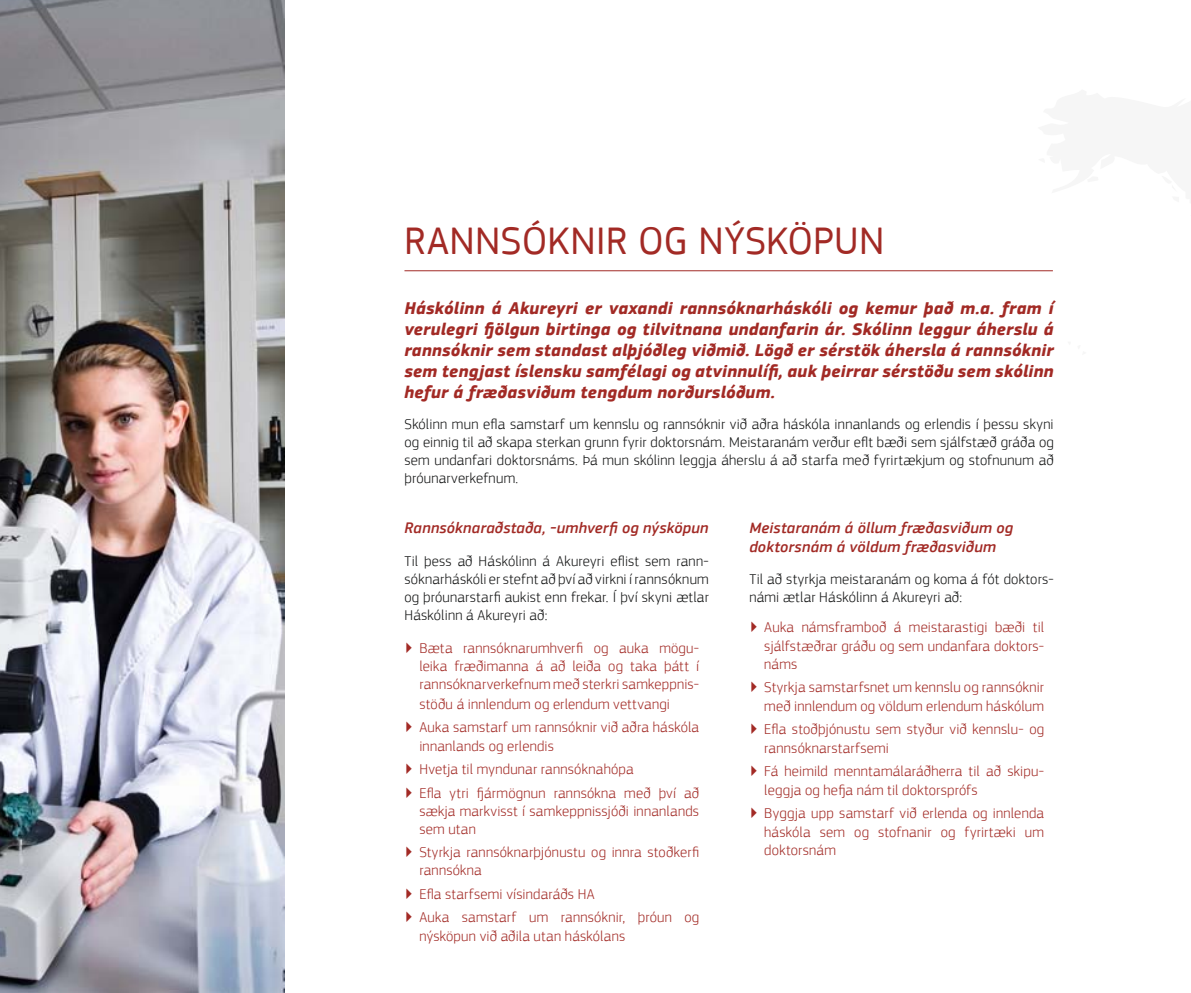
<style>
.page{position:relative;width:1191px;height:993px;background:#fff}
.page>*{position:absolute;margin:0;border:0;box-sizing:border-box;transform-origin:0 0}
.t1{font:40.25px "PF Square Sans Pro";color:#a22a25}
.t2{font:italic 700 17.5px/21px "PF Square Sans Pro";letter-spacing:.015em;color:#a22a25;text-align:justify}
.t3{font:italic 500 15.75px/19.2px "PF Square Sans Pro";letter-spacing:.015em;color:#a22a25}
.t4{font:300 14.88px/18.4px "PF Square Sans Pro";letter-spacing:.015em;color:#a22a25}
.t5{font:300 14.88px/17.8px "PF Square Sans Pro";letter-spacing:.015em;color:#111212;text-align:justify}
</style>
<div class="page">
<hr style="left:404px;top:270px;width:649px;height:1px;background:#a22a25">
<img style="left:0;top:0;width:284px;height:992px">
<h1 class="t1" style="left:404px;top:217px;width:481px">RANNSÓKNIR OG NÝSKÖPUN</h1>
<p class="t2" style="left:404px;top:298px;width:651px">Háskólinn á Akureyri er vaxandi rannsóknarháskóli og kemur það m.a. fram í verulegri fjölgun birtinga og tilvitnana undanfarin ár. Skólinn leggur áherslu á rannsóknir sem standast alþjóðleg viðmið. Lögð er sérstök áhersla á rannsóknir sem tengjast íslensku samfélagi og atvinnulífi, auk þeirrar sérstöðu sem skólinn hefur á fræðasviðum tengdum norðurslóðum.</p>
<p class="t5" style="left:404px;top:415px;width:651px">Skólinn mun efla samstarf um kennslu og rannsóknir við aðra háskóla innanlands og erlendis í þessu skyni og einnig til að skapa sterkan grunn fyrir doktorsnám. Meistaranám verður eflt bæði sem sjálfstæð gráða og sem undanfari doktorsnáms. Þá mun skólinn leggja áherslu á að starfa með fyrirtækjum og stofnunum að þróunarverkefnum.</p>
<p class="t3" style="left:404px;top:518px;width:305px">Rannsóknaraðstaða, -umhverfi og nýsköpun</p>
<p class="t3" style="left:749px;top:518px;width:265px">Meistaranám á öllum fræðasviðum og doktorsnám á völdum fræðasviðum</p>
<p class="t5" style="left:404px;top:552px;width:306px">Til þess að Háskólinn á Akureyri eflist sem rann&shy;sóknarháskóli er stefnt að því að virkni í rannsóknum og þróunarstarfi aukist enn frekar. Í því skyni ætlar Háskólinn á Akureyri að:</p>
<p class="t4" style="left:419px;top:638px;width:281px;text-align:justify;text-indent:-15px">▶ Bæta rannsóknarumhverfi og auka mögu&shy;leika fræðimanna á að leiða og taka þátt í rannsóknarverkefnum með sterkri samkeppnis&shy;stöðu á innlendum og erlendum vettvangi</p>
<p class="t4" style="left:419px;top:717px;width:281px;text-indent:-15px">▶ Auka samstarf um rannsóknir við aðra háskóla innanlands og erlendis</p>
<p class="t4" style="left:404px;top:757px;width:296px;line-height:23.4px">▶ Hvetja til myndunar rannsóknahópa<br>▶ Efla ytri fjármögnun rannsókna með því að</p>
<p class="t4" style="left:419px;top:802px;width:281px;line-height:17.5px">sækja markvisst í samkeppnissjóði innanlands sem utan</p>
<p class="t4" style="left:419px;top:842px;width:281px;text-indent:-15px">▶ Styrkja rannsóknarþjónustu og innra stoðkerfi rannsókna</p>
<p class="t4" style="left:404px;top:881px;width:296px;line-height:23.4px">▶ Efla starfsemi vísindaráðs HA<br>▶ Auka samstarf um rannsóknir, þróun og</p>
<p class="t4" style="left:419px;top:926px;width:207px">nýsköpun við aðila utan háskólans</p>
<p class="t5" style="left:749px;top:570px;width:306px">Til að styrkja meistaranám og koma á fót doktors&shy;námi ætlar Háskólinn á Akureyri að:</p>
<p class="t4" style="left:764px;top:617px;width:281px;text-align:justify;text-indent:-15px">▶ Auka námsframboð á meistarastigi bæði til sjálfstæðrar gráðu og sem undanfara doktors&shy;náms</p>
<p class="t4" style="left:749px;top:678px;width:296px;text-align:right">▶ Styrkja samstarfsnet um kennslu og rannsóknir með innlendum og völdum erlendum háskólum</p>
<p class="t4" style="left:764px;top:720px;width:281px;text-indent:-15px">▶ Efla stoðþjónustu sem styður við kennslu- og rannsóknarstarfsemi</p>
<p class="t4" style="left:764px;top:761px;width:281px;text-indent:-15px">▶ Fá heimild menntamálaráðherra til að skipu&shy;leggja og hefja nám til doktorsprófs</p>
<p class="t4" style="left:764px;top:803px;width:281px;text-align:justify;text-indent:-15px">▶ Byggja upp samstarf við erlenda og innlenda háskóla sem og stofnanir og fyrirtæki um doktorsnám</p>
</div>
